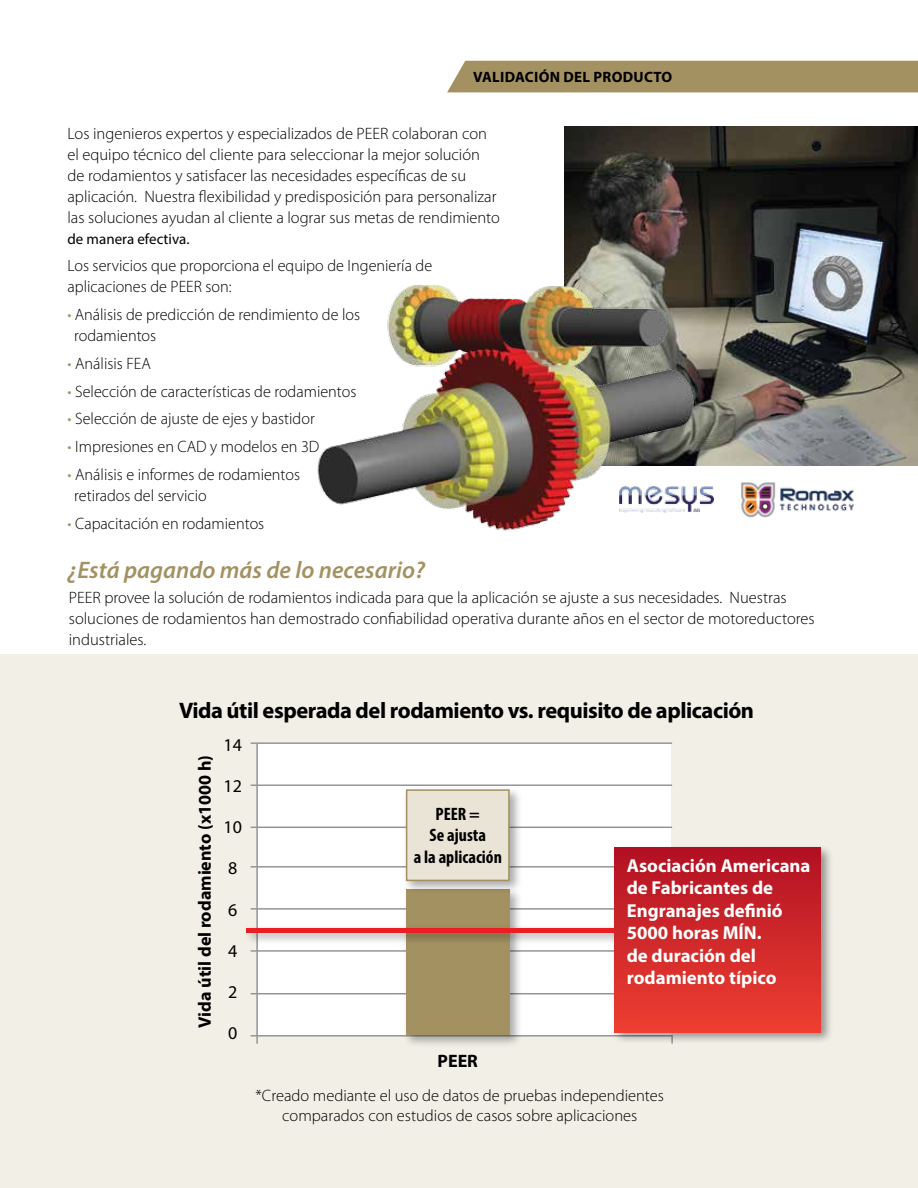
<style>
.page{position:relative;width:918px;height:1188px;background:#fff}
.page>*{position:absolute;margin:0;border:0;box-sizing:border-box;transform-origin:0 0}
.t1{font:italic 600 24px "Myriad Pro";color:#a39161}
.t2{font:700 22.5px "Myriad Pro";letter-spacing:-.02em;color:#000}
.t3{font:700 18.75px/22.5px "Myriad Pro";color:#fff}
.t4{font:700 18px "Myriad Pro";color:#000}
.t5{font:700 condensed 18px/21.6px "Myriad Pro";color:#000;text-align:center}
.t6{font:18px "Myriad Pro";color:#000}
.t7{font:300 16.5px/21px "Myriad Pro";color:#000}
.t8{font:700 15px "Myriad Pro";letter-spacing:.02em;color:#000}
.t9{font:15px "Myriad Pro";color:#000}
.s1{color:#a39161}
</style>
<div class="page">
<div style="left:0;top:654px;width:918px;height:534px;background:#f2efe7"></div>
<div style="left:258px;top:743px;width:412px;height:292px;background:#fff"></div>
<div style="left:447px;top:61px;width:471px;height:31px;background:#a39161"></div>
<img style="left:565px;top:126px;width:353px;height:339px">
<hr style="left:251px;top:742px;width:421px;height:2px;background:#939598">
<hr style="left:251px;top:866px;width:421px;height:2px;background:#939598">
<hr style="left:251px;top:784px;width:421px;height:2px;background:#939598">
<hr style="left:251px;top:908px;width:421px;height:2px;background:#939598">
<hr style="left:251px;top:993px;width:421px;height:1px;background:#939598">
<hr style="left:251px;top:827px;width:421px;height:1px;background:#939598">
<hr style="left:251px;top:950px;width:421px;height:2px;background:#939598">
<hr style="left:251px;top:1035px;width:421px;height:2px;background:#939598">
<hr style="left:256px;top:743px;width:2px;height:301px;background:#939598">
<div style="left:402px;top:886px;width:121px;height:162px;background:#000;opacity:.33"></div>
<div style="left:406px;top:889px;width:104px;height:146px;background:#a39161"></div>
<div style="left:402px;top:786px;width:121px;height:108px;background:#000;opacity:.33"></div>
<div style="left:406px;top:789px;width:104px;height:92px;background:#e9e4d6;border:2px solid #a39161"></div>
<div style="left:244px;top:925px;width:442px;height:21px;background:#000;opacity:.4"></div>
<hr style="left:247px;top:928px;width:426px;height:4px;background:#ed1d24">
<div style="left:611px;top:844px;width:223px;height:201px;background:#000;opacity:.4"></div>
<div style="left:615px;top:848px;width:206px;height:184px;background:linear-gradient(to bottom,#b21124,#ed3f31)"></div>
<img style="left:317px;top:246px;width:406px;height:285px">
<img style="left:620px;top:487px;width:94px;height:26px">
<img style="left:741px;top:482px;width:113px;height:36px">
<p class="t8" style="left:473px;top:67px;width:191px">VALIDACIÓN DEL PRODUCTO</p>
<p class="t7" style="left:68px;top:122px;width:434px">Los ingenieros expertos y especializados de PEER colaboran con el equipo técnico del cliente para seleccionar la mejor solución de rodamientos y satisfacer las necesidades específicas de su aplicación. Nuestra flexibilidad y predisposición para personalizar las soluciones ayudan al cliente a lograr sus metas de rendimiento</p>
<p class="t9" style="left:68px;top:229px;width:124px">de manera efectiva.</p>
<p class="t7" style="left:68px;top:255px;width:366px">Los servicios que proporciona el equipo de Ingeniería de aplicaciones de PEER son:</p>
<p class="t7" style="left:74px;top:304px;width:287px;text-indent:-7px"><span class="s1">•</span> Análisis de predicción de rendimiento de los rodamientos</p>
<p class="t7" style="left:68px;top:353px;width:85px"><span class="s1">•</span> Análisis FEA</p>
<p class="t7" style="left:68px;top:380px;width:290px"><span class="s1">•</span> Selección de características de rodamientos</p>
<p class="t7" style="left:68px;top:408px;width:249px"><span class="s1">•</span> Selección de ajuste de ejes y bastidor</p>
<p class="t7" style="left:68px;top:436px;width:253px"><span class="s1">•</span> Impresiones en CAD y modelos en 3D</p>
<p class="t7" style="left:74px;top:464px;width:227px;text-indent:-7px"><span class="s1">•</span> Análisis e informes de rodamientos retirados del servicio</p>
<p class="t7" style="left:68px;top:512px;width:198px"><span class="s1">•</span> Capacitación en rodamientos</p>
<h1 class="t1" style="left:68px;top:555px;width:359px">¿Está pagando más de lo necesario?</h1>
<p class="t7" style="left:69px;top:587px;width:747px">PEER provee la solución de rodamientos indicada para que la aplicación se ajuste a sus necesidades. Nuestras soluciones de rodamientos han demostrado confiabilidad operativa durante años en el sector de motoreductores industriales.</p>
<h2 class="t2" style="left:179px;top:696px;width:577px">Vida útil esperada del rodamiento vs. requisito de aplicación</h2>
<p class="t4" style="left:193px;top:1028px;width:274px;rotate:-90deg">Vida útil del rodamiento (x1000 h)</p>
<p class="t6" style="left:224px;top:733px;width:20px">14</p>
<p class="t6" style="left:224px;top:775px;width:20px">12</p>
<p class="t6" style="left:224px;top:816px;width:20px">10</p>
<p class="t6" style="left:228px;top:857px;width:11px">8</p>
<p class="t6" style="left:228px;top:898px;width:11px">6</p>
<p class="t6" style="left:228px;top:940px;width:11px">4</p>
<p class="t6" style="left:228px;top:981px;width:11px">2</p>
<p class="t6" style="left:228px;top:1022px;width:11px">0</p>
<p class="t5" style="left:414px;top:802px;width:90px">PEER =<br>Se ajusta<br>a la aplicación</p>
<p class="t3" style="left:627px;top:854px;width:185px">Asociación Americana de Fabricantes de<br>Engranajes definió<br>5000 horas MÍN.<br>de duración del rodamiento típico</p>
<p class="t4" style="left:438px;top:1049px;width:42px">PEER</p>
<p class="t7" style="left:255px;top:1085px;width:410px;line-height:19.8px;text-align:center">*Creado mediante el uso de datos de pruebas independientes comparados con estudios de casos sobre aplicaciones</p>
</div>
